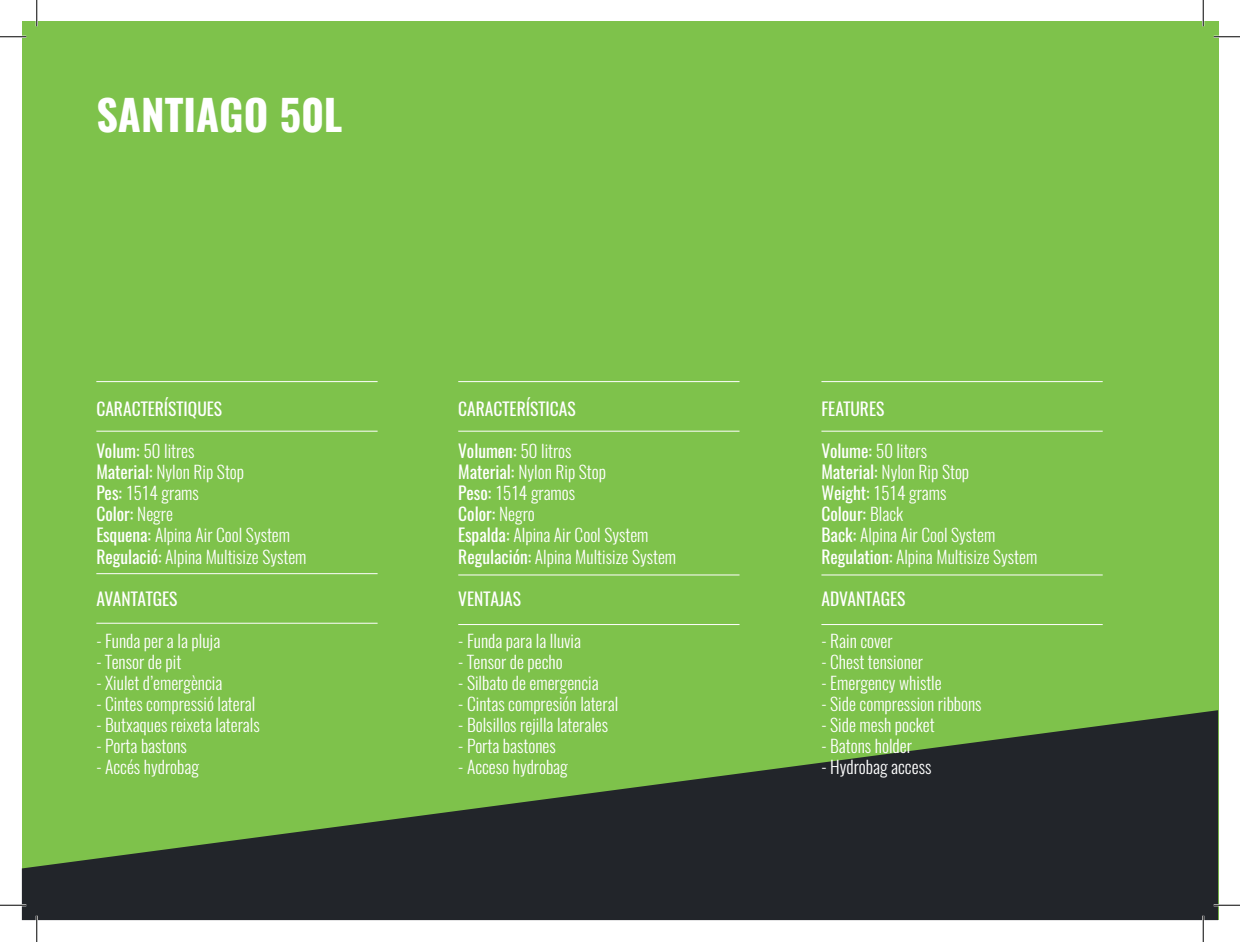
<style>
.page{position:relative;width:1240px;height:942px;background:#fff}
.page>*{position:absolute;margin:0;border:0;box-sizing:border-box;transform-origin:0 0}
.t1{font:700 42px "Oswald";color:#fff}
.t2{font:300 17.5px/21px "Oswald";color:#fff}
.t3{font:17.5px "Oswald";color:#fff}
.s1{font-weight:400}
</style>
<div class="page">
<div style="left:22px;top:22px;width:1195px;height:898px;background:#7ec24b"></div>
<svg style="left:22px;top:710px;width:1195px;height:210px;fill:#22252a"></svg>
<hr style="left:96px;top:381px;width:281px;height:1px;background:#fff">
<hr style="left:96px;top:431px;width:281px;height:1px;background:#fff">
<hr style="left:96px;top:573px;width:281px;height:1px;background:#fff">
<hr style="left:96px;top:623px;width:281px;height:1px;background:#fff">
<hr style="left:458px;top:381px;width:281px;height:1px;background:#fff">
<hr style="left:458px;top:431px;width:281px;height:1px;background:#fff">
<hr style="left:458px;top:574px;width:281px;height:1px;background:#fff">
<hr style="left:458px;top:624px;width:281px;height:1px;background:#fff">
<hr style="left:821px;top:381px;width:281px;height:1px;background:#fff">
<hr style="left:821px;top:431px;width:281px;height:1px;background:#fff">
<hr style="left:821px;top:574px;width:281px;height:1px;background:#fff">
<hr style="left:821px;top:624px;width:281px;height:1px;background:#fff">
<hr style="left:0;top:36px;width:26px;height:2px;background:#fff">
<hr style="left:1213px;top:36px;width:26px;height:2px;background:#fff">
<hr style="left:0;top:904px;width:26px;height:2px;background:#fff">
<hr style="left:1213px;top:904px;width:26px;height:2px;background:#fff">
<hr style="left:36px;top:0;width:2px;height:26px;background:#fff">
<hr style="left:36px;top:915px;width:2px;height:27px;background:#fff">
<hr style="left:1201px;top:0;width:3px;height:26px;background:#fff">
<hr style="left:1201px;top:915px;width:3px;height:27px;background:#fff">
<svg style="left:0;top:36px;width:26px;height:1px"></svg>
<svg style="left:1213px;top:36px;width:26px;height:1px"></svg>
<svg style="left:0;top:905px;width:26px;height:1px"></svg>
<svg style="left:1213px;top:905px;width:26px;height:1px"></svg>
<svg style="left:36px;top:0;width:1px;height:26px"></svg>
<svg style="left:36px;top:915px;width:1px;height:27px"></svg>
<svg style="left:1202px;top:0;width:1px;height:26px"></svg>
<svg style="left:1202px;top:915px;width:1px;height:27px"></svg>
<h1 class="t1" style="left:96px;top:93px;width:248px">SANTIAGO 50L</h1>
<p class="t3" style="left:96px;top:394px;width:127px">CARACTERÍSTIQUES</p>
<p class="t2" style="left:96px;top:439px;width:212px"><span class="s1">Volum:</span> 50 litres<br><span class="s1">Material:</span> Nylon Rip Stop<br><span class="s1">Pes:</span> 1514 grams<br><span class="s1">Color:</span> Negre<br><span class="s1">Esquena:</span> Alpina Air Cool System<br><span class="s1">Regulació:</span> Alpina Multisize System</p>
<p class="t3" style="left:96px;top:583px;width:83px">AVANTATGES</p>
<p class="t2" style="left:96px;top:628px;width:125px">- Funda per a la pluja</p>
<p class="t2" style="left:96px;top:649px;width:86px">- Tensor de pit</p>
<p class="t2" style="left:96px;top:670px;width:128px">- Xiulet d’emergència</p>
<p class="t2" style="left:96px;top:691px;width:161px">- Cintes compressió lateral</p>
<p class="t2" style="left:96px;top:712px;width:165px">- Butxaques reixeta laterals</p>
<p class="t2" style="left:96px;top:733px;width:92px">- Porta bastons</p>
<p class="t2" style="left:96px;top:754px;width:104px">- Accés hydrobag</p>
<p class="t3" style="left:458px;top:394px;width:119px">CARACTERÍSTICAS</p>
<p class="t2" style="left:458px;top:439px;width:219px"><span class="s1">Volumen:</span> 50 litros<br><span class="s1">Material:</span> Nylon Rip Stop<br><span class="s1">Peso:</span> 1514 gramos<br><span class="s1">Color:</span> Negro<br><span class="s1">Espalda:</span> Alpina Air Cool System<br><span class="s1">Regulación:</span> Alpina Multisize System</p>
<p class="t3" style="left:458px;top:583px;width:64px">VENTAJAS</p>
<p class="t2" style="left:458px;top:628px;width:124px">- Funda para la lluvia</p>
<p class="t2" style="left:458px;top:649px;width:106px">- Tensor de pecho</p>
<p class="t2" style="left:458px;top:670px;width:142px">- Silbato de emergencia</p>
<p class="t2" style="left:458px;top:691px;width:161px">- Cintas compresión lateral</p>
<p class="t2" style="left:458px;top:712px;width:151px">- Bolsillos rejilla laterales</p>
<p class="t2" style="left:458px;top:733px;width:99px">- Porta bastones</p>
<p class="t2" style="left:458px;top:754px;width:111px">- Acceso hydrobag</p>
<p class="t3" style="left:821px;top:394px;width:64px">FEATURES</p>
<p class="t2" style="left:821px;top:439px;width:217px"><span class="s1">Volume:</span> 50 liters<br><span class="s1">Material:</span> Nylon Rip Stop<br><span class="s1">Weight:</span> 1514 grams<br><span class="s1">Colour:</span> Black<br><span class="s1">Back:</span> Alpina Air Cool System<br><span class="s1">Regulation:</span> Alpina Multisize System</p>
<p class="t3" style="left:821px;top:583px;width:86px">ADVANTAGES</p>
<p class="t2" style="left:821px;top:628px;width:73px">- Rain cover</p>
<p class="t2" style="left:821px;top:649px;width:103px">- Chest tensioner</p>
<p class="t2" style="left:821px;top:670px;width:122px">- Emergency whistle</p>
<p class="t2" style="left:821px;top:691px;width:162px">- Side compression ribbons</p>
<p class="t2" style="left:821px;top:712px;width:115px">- Side mesh pocket</p>
<p class="t2" style="left:821px;top:733px;width:92px">- Batons holder</p>
<p class="t2" style="left:821px;top:754px;width:111px">- Hydrobag access</p>
</div>
